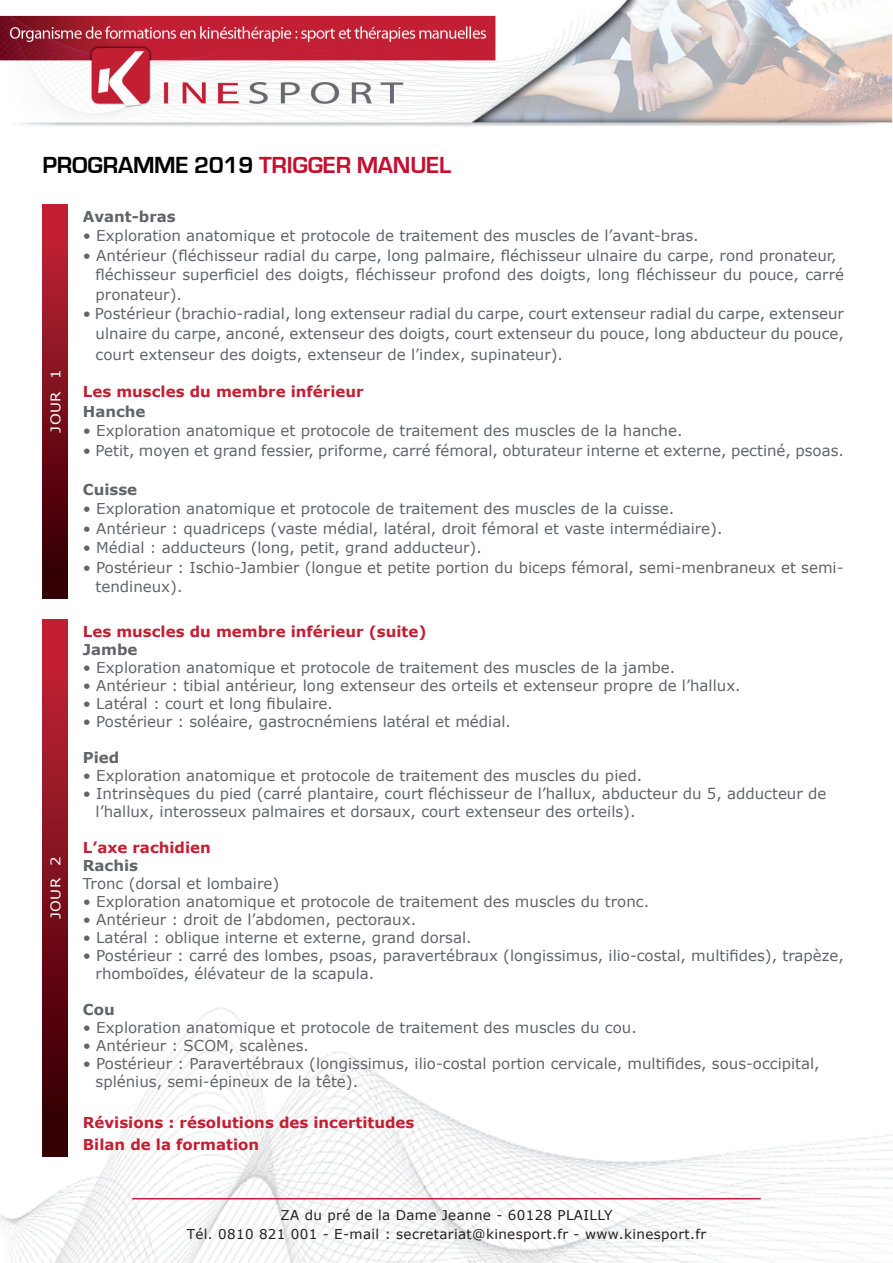
<style>
.page{position:relative;width:893px;height:1263px;background:#fff}
.page>*{position:absolute;margin:0;border:0;box-sizing:border-box;transform-origin:0 0}
.t1{font:700 24px "Eurostile";letter-spacing:-.01em;color:#000}
.t2{font:15px/19.5px "Verdana";color:#60656a}
.t3{font:700 15px/22.5px "Verdana";color:#c31f33}
.t4{font:700 15px "Verdana";color:#60656a}
.t5{font:13.5px/19.5px "Verdana";letter-spacing:.025em;color:#231f20;text-align:center}
.t6{font:13.35px "Verdana";letter-spacing:.03em;color:#fff;scale:1.12 1}
.s1{color:#c3102f}
</style>
<div class="page">
<img style="left:0;top:957px;width:893px;height:306px">
<img style="left:0;top:0;width:893px;height:127px">
<hr style="left:132px;top:1198px;width:629px;height:1px;background:#c31f3b">
<div style="left:43px;top:204px;width:24px;height:394px;background:linear-gradient(to bottom,#cc2438,#2c0000)"></div>
<div style="left:43px;top:620px;width:24px;height:536px;background:linear-gradient(to bottom,#cc2438,#2b0000)"></div>
<h1 class="t1" style="left:43px;top:152px;width:410px">PROGRAMME 2019 <span class="s1">TRIGGER MANUEL</span></h1>
<p class="t6" style="left:47px;top:432px;width:58px;rotate:-90deg">JOUR 1</p>
<p class="t6" style="left:47px;top:919px;width:58px;rotate:-90deg">JOUR 2</p>
<p class="t4" style="left:83px;top:205px;width:94px">Avant-bras</p>
<p class="t2" style="left:83px;top:226px;width:617px">• Exploration anatomique et protocole de traitement des muscles de l’avant-bras.</p>
<p class="t2" style="left:96px;top:245px;width:750px;text-indent:-13px">• Antérieur (fléchisseur radial du carpe, long palmaire, fléchisseur ulnaire du carpe, rond pronateur, fléchisseur superficiel des doigts, fléchisseur profond des doigts, long fléchisseur du pouce, carré pronateur).</p>
<p class="t2" style="left:83px;top:304px;width:763px;text-align:right">• Postérieur (brachio-radial, long extenseur radial du carpe, court extenseur radial du carpe, extenseur ulnaire du carpe, anconé, extenseur des doigts, court extenseur du pouce, long abducteur du pouce,</p>
<p class="t2" style="left:96px;top:344px;width:469px">court extenseur des doigts, extenseur de l’index, supinateur).</p>
<p class="t3" style="left:83px;top:380px;width:282px">Les muscles du membre inférieur</p>
<p class="t4" style="left:83px;top:400px;width:64px">Hanche</p>
<p class="t2" style="left:83px;top:421px;width:601px">• Exploration anatomique et protocole de traitement des muscles de la hanche.</p>
<p class="t2" style="left:83px;top:440px;width:763px">• Petit, moyen et grand fessier, priforme, carré fémoral, obturateur interne et externe, pectiné, psoas.</p>
<p class="t4" style="left:83px;top:478px;width:56px">Cuisse</p>
<p class="t2" style="left:83px;top:499px;width:593px">• Exploration anatomique et protocole de traitement des muscles de la cuisse.</p>
<p class="t2" style="left:83px;top:518px;width:641px">• Antérieur : quadriceps (vaste médial, latéral, droit fémoral et vaste intermédiaire).</p>
<p class="t2" style="left:83px;top:538px;width:401px">• Médial : adducteurs (long, petit, grand adducteur).</p>
<p class="t2" style="left:96px;top:557px;width:749px;text-indent:-13px">• Postérieur : Ischio-Jambier (longue et petite portion du biceps fémoral, semi-menbraneux et semi&shy;tendineux).</p>
<p class="t3" style="left:83px;top:620px;width:345px">Les muscles du membre inférieur (suite)</p>
<p class="t4" style="left:83px;top:639px;width:56px">Jambe</p>
<p class="t2" style="left:83px;top:658px;width:594px">• Exploration anatomique et protocole de traitement des muscles de la jambe.</p>
<p class="t2" style="left:83px;top:676px;width:659px">• Antérieur : tibial antérieur, long extenseur des orteils et extenseur propre de l’hallux.</p>
<p class="t2" style="left:83px;top:694px;width:252px">• Latéral : court et long fibulaire.</p>
<p class="t2" style="left:83px;top:712px;width:430px">• Postérieur : soléaire, gastrocnémiens latéral et médial.</p>
<p class="t4" style="left:83px;top:747px;width:38px">Pied</p>
<p class="t2" style="left:83px;top:766px;width:561px">• Exploration anatomique et protocole de traitement des muscles du pied.</p>
<p class="t2" style="left:96px;top:785px;width:732px;line-height:18px;text-indent:-13px">• Intrinsèques du pied (carré plantaire, court fléchisseur de l’hallux, abducteur du 5, adducteur de l’hallux, interosseux palmaires et dorsaux, court extenseur des orteils).</p>
<p class="t3" style="left:83px;top:836px;width:130px">L’axe rachidien</p>
<p class="t4" style="left:83px;top:855px;width:57px">Rachis</p>
<p class="t2" style="left:83px;top:874px;width:198px">Tronc (dorsal et lombaire)</p>
<p class="t2" style="left:83px;top:892px;width:568px">• Exploration anatomique et protocole de traitement des muscles du tronc.</p>
<p class="t2" style="left:83px;top:910px;width:335px">• Antérieur : droit de l’abdomen, pectoraux.</p>
<p class="t2" style="left:83px;top:928px;width:390px">• Latéral : oblique interne et externe, grand dorsal.</p>
<p class="t2" style="left:96px;top:947px;width:750px;line-height:18px;text-indent:-13px">• Postérieur : carré des lombes, psoas, paravertébraux (longissimus, ilio-costal, multifides), trapèze, rhomboïdes, élévateur de la scapula.</p>
<p class="t4" style="left:83px;top:999px;width:33px">Cou</p>
<p class="t2" style="left:83px;top:1018px;width:555px">• Exploration anatomique et protocole de traitement des muscles du cou.</p>
<p class="t2" style="left:83px;top:1036px;width:228px">• Antérieur : SCOM, scalènes.</p>
<p class="t2" style="left:96px;top:1055px;width:726px;line-height:18px;text-indent:-13px">• Postérieur : Paravertébraux (longissimus, ilio-costal portion cervicale, multifides, sous-occipital, splénius, semi-épineux de la tête).</p>
<p class="t3" style="left:83px;top:1111px;width:333px">Révisions : résolutions des incertitudes<br>Bilan de la formation</p>
<p class="t5" style="left:187px;top:1205px;width:521px">ZA du pré de la Dame Jeanne - 60128 PLAILLY<br>Tél. 0810 821 001 - E-mail : secretariat@kinesport.fr - www.kinesport.fr</p>
</div>
